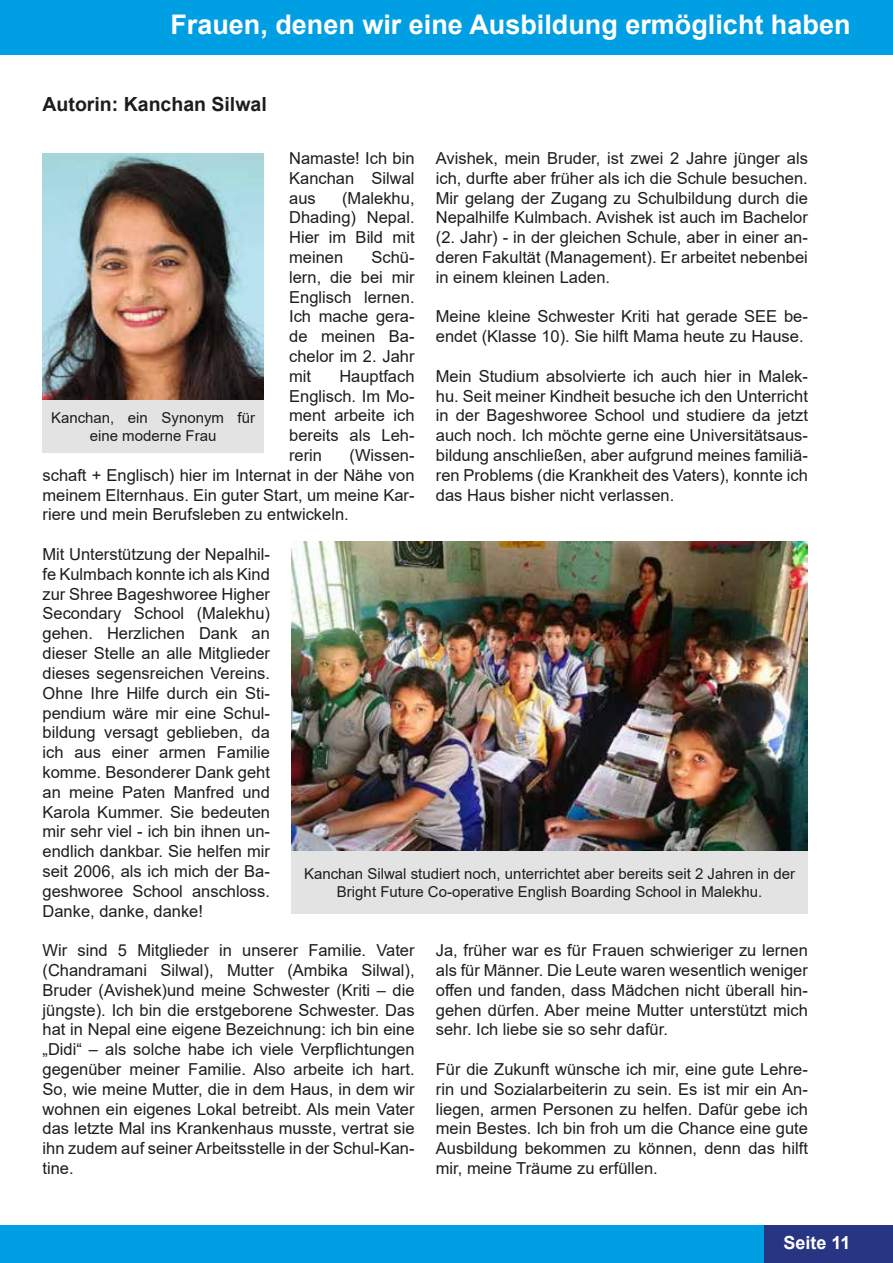
<style>
.page{position:relative;width:893px;height:1263px;background:#fff}
.page>*{position:absolute;margin:0;border:0;box-sizing:border-box;transform-origin:0 0}
.t1{font:700 27px "Arial";color:#fff}
.t2{font:700 19.5px "Arial";color:#1d1d1b}
.t3{font:700 18px "Arial";color:#fff}
.t4{font:16.5px/19.8px "Arial";color:#1d1d1b;text-align:justify}
.t5{font:15px/18px "Arial";color:#1d1d1b;text-align:center}
</style>
<div class="page">
<div style="left:0;top:1225px;width:893px;height:38px;background:#009fe3"></div>
<div style="left:764px;top:1225px;width:129px;height:38px;background:#283583"></div>
<div style="left:0;top:0;width:893px;height:55px;background:#009fe3"></div>
<img style="left:291px;top:542px;width:517px;height:309px">
<img style="left:43px;top:153px;width:221px;height:247px">
<div style="left:291px;top:851px;width:517px;height:62px;background:#e3e3e3"></div>
<div style="left:43px;top:400px;width:221px;height:52px;background:#e3e3e3"></div>
<h1 class="t1" style="left:170px;top:10px;width:682px">Frauen, denen wir eine Ausbildung ermöglicht haben</h1>
<p class="t2" style="left:43px;top:93px;width:226px">Autorin: Kanchan Silwal</p>
<p class="t4" style="left:436px;top:148px;width:374px">Avishek, mein Bruder, ist zwei 2 Jahre jünger als ich, durfte aber früher als ich die Schule besuchen.<br>Mir gelang der Zugang zu Schulbildung durch die Nepalhilfe Kulmbach. Avishek ist auch im Bachelor (2. Jahr) - in der gleichen Schule, aber in einer an&shy;deren Fakultät (Management). Er arbeitet nebenbei in einem kleinen Laden.</p>
<p class="t4" style="left:436px;top:307px;width:374px">Meine kleine Schwester Kriti hat gerade SEE be&shy;endet (Klasse 10). Sie hilft Mama heute zu Hause.</p>
<p class="t4" style="left:436px;top:366px;width:374px">Mein Studium absolvierte ich auch hier in Malek&shy;hu. Seit meiner Kindheit besuche ich den Unterricht in der Bageshworee School und studiere da jetzt auch noch. Ich möchte gerne eine Universitätsaus&shy;bildung anschließen, aber aufgrund meines familiä&shy;ren Problems (die Krankheit des Vaters), konnte ich das Haus bisher nicht verlassen.</p>
<p class="t4" style="left:289px;top:148px;width:127px">Namaste! Ich bin Kanchan Silwal aus</p>
<p class="t4" style="left:289px;top:188px;width:127px;text-indent:53px">(Malekhu, Dhading) Nepal.<br>Hier im Bild mit meinen</p>
<p class="t4" style="left:289px;top:247px;width:127px;text-indent:82px">Schü&shy;lern, die bei mir Englisch lernen.<br>Ich mache gera&shy;de meinen Ba&shy;chelor im 2. Jahr mit</p>
<p class="t4" style="left:289px;top:366px;width:127px;text-indent:50px">Hauptfach Englisch. Im Mo&shy;ment arbeite ich bereits als Leh&shy;rerin</p>
<p class="t5" style="left:51px;top:409px;width:206px">Kanchan, ein Synonym für eine moderne Frau</p>
<p class="t4" style="left:43px;top:445px;width:374px;text-indent:307px">(Wissen&shy;schaft + Englisch) hier im Internat in der Nähe von meinem Elternhaus. Ein guter Start, um meine Kar&shy;riere und mein Berufsleben zu entwickeln.</p>
<p class="t4" style="left:43px;top:544px;width:229px">Mit Unterstützung der Nepalhil&shy;fe Kulmbach konnte ich als Kind zur Shree Bageshworee Higher Secondary School (Malekhu) gehen. Herzlichen Dank an dieser Stelle an alle Mitglieder dieses segensreichen Vereins.<br>Ohne Ihre Hilfe durch ein Sti&shy;pendium wäre mir eine Schul&shy;bildung versagt geblieben, da ich aus einer armen Familie komme. Besonderer Dank geht an meine Paten Manfred und Karola Kummer. Sie bedeuten mir sehr viel - ich bin ihnen un&shy;endlich dankbar. Sie helfen mir seit 2006, als ich mich der Ba&shy;geshworee School anschloss.<br>Danke, danke, danke!</p>
<p class="t4" style="left:43px;top:940px;width:374px">Wir sind 5 Mitglieder in unserer Familie. Vater (Chandramani Silwal), Mutter (Ambika Silwal), Bruder (Avishek)und meine Schwester (Kriti – die jüngste). Ich bin die erstgeborene Schwester. Das hat in Nepal eine eigene Bezeichnung: ich bin eine „Didi“ – als solche habe ich viele Verpflichtungen gegenüber meiner Familie. Also arbeite ich hart.<br>So, wie meine Mutter, die in dem Haus, in dem wir wohnen ein eigenes Lokal betreibt. Als mein Vater das letzte Mal ins Krankenhaus musste, vertrat sie ihn zudem auf seiner Arbeitsstelle in der Schul-Kan&shy;tine.</p>
<p class="t5" style="left:304px;top:865px;width:493px">Kanchan Silwal studiert noch, unterrichtet aber bereits seit 2 Jahren in der<br>Bright Future Co-operative English Boarding School in Malekhu.</p>
<p class="t4" style="left:436px;top:940px;width:374px">Ja, früher war es für Frauen schwieriger zu lernen als für Männer. Die Leute waren wesentlich weniger offen und fanden, dass Mädchen nicht überall hin&shy;gehen dürfen. Aber meine Mutter unterstützt mich sehr. Ich liebe sie so sehr dafür.</p>
<p class="t4" style="left:436px;top:1059px;width:374px">Für die Zukunft wünsche ich mir, eine gute Lehre&shy;rin und Sozialarbeiterin zu sein. Es ist mir ein An&shy;liegen, armen Personen zu helfen. Dafür gebe ich mein Bestes. Ich bin froh um die Chance eine gute Ausbildung bekommen zu können, denn das hilft mir, meine Träume zu erfüllen.</p>
<p class="t3" style="left:783px;top:1233px;width:69px">Seite 11</p>
</div>
